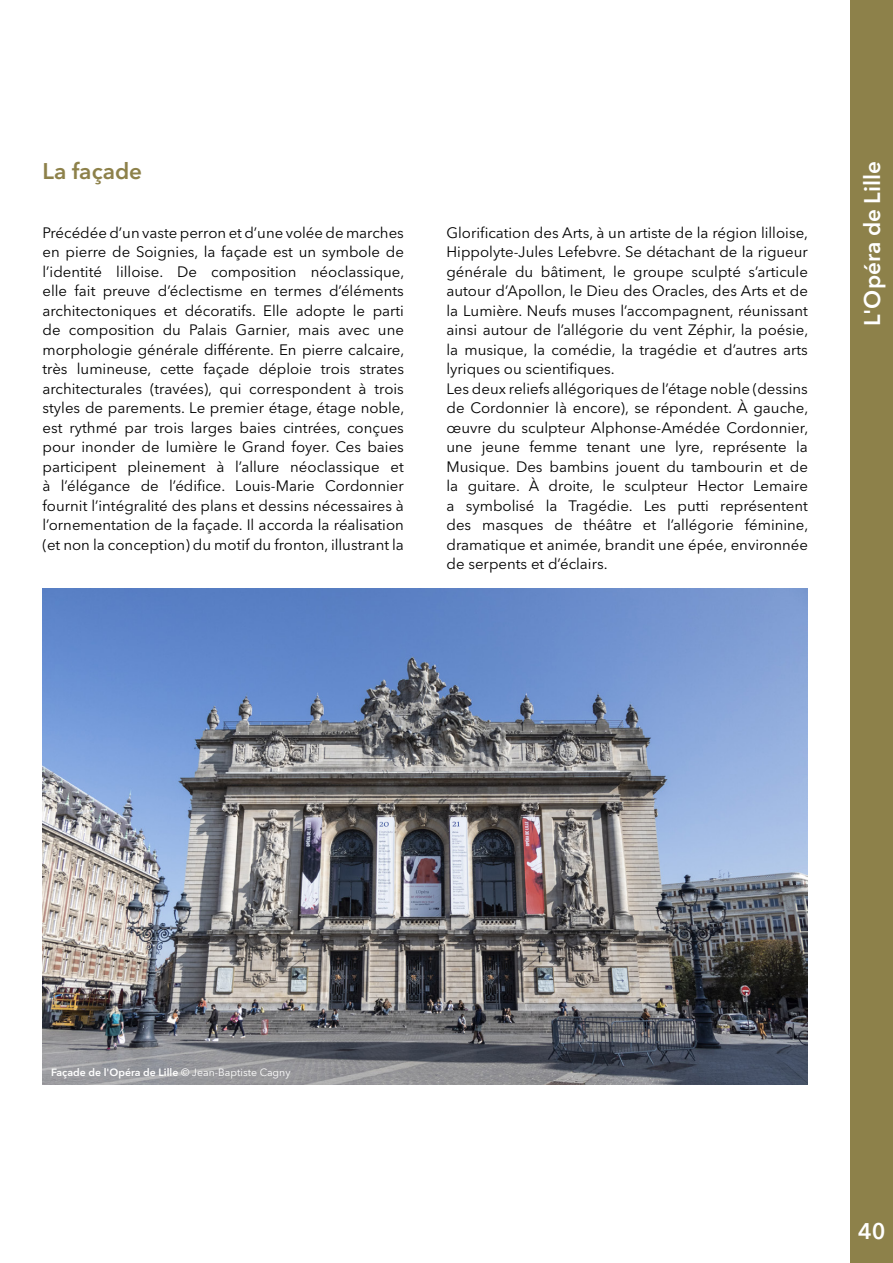
<style>
.page{position:relative;width:893px;height:1263px;background:#fff}
.page>*{position:absolute;margin:0;border:0;box-sizing:border-box;transform-origin:0 0}
.t1{font:600 22.5px "Avenir Next LT Pro";color:#fff}
.t2{font:600 22.5px "Avenir Next LT Pro";color:#8d814a}
.t3{font:15px/19.5px "Avenir Next LT Pro";color:#000;text-align:justify}
.t4{font:600 10.5px "Avenir Next LT Pro";color:#fff}
.s1{font-weight:400}
</style>
<div class="page">
<div style="left:850px;top:0;width:43px;height:1263px;background:#8d814a"></div>
<img style="left:43px;top:589px;width:765px;height:495px">
<h1 class="t2" style="left:43px;top:157px;width:101px">La façade</h1>
<p class="t3" style="left:43px;top:223px;width:363px">Précédée d’un vaste perron et d’une volée de marches en pierre de Soignies, la façade est un symbole de l’identité lilloise. De composition néoclassique, elle fait preuve d’éclectisme en termes d’éléments architectoniques et décoratifs. Elle adopte le parti de composition du Palais Garnier, mais avec une morphologie générale différente. En pierre calcaire, très lumineuse, cette façade déploie trois strates architecturales (travées), qui correspondent à trois styles de parements. Le premier étage, étage noble, est rythmé par trois larges baies cintrées, conçues pour inonder de lumière le Grand foyer. Ces baies participent pleinement à l’allure néoclassique et à l’élégance de l’édifice. Louis-Marie Cordonnier fournit l’intégralité des plans et dessins nécessaires à l’ornementation de la façade. Il accorda la réalisation (et non la conception) du motif du fronton, illustrant la</p>
<p class="t3" style="left:446px;top:223px;width:363px;text-align:left">Glorification des Arts, à un artiste de la région lilloise, Hippolyte-Jules Lefebvre. Se détachant de la rigueur générale du bâtiment, le groupe sculpté s’articule autour d’Apollon, le Dieu des Oracles, des Arts et de la Lumière. Neufs muses l’accompagnent, réunissant ainsi autour de l’allégorie du vent Zéphir, la poésie, la musique, la comédie, la tragédie et d’autres arts lyriques ou scientifiques.<br>Les deux reliefs allégoriques de l’étage noble (dessins de Cordonnier là encore), se répondent. À gauche, œuvre du sculpteur Alphonse-Amédée Cordonnier, une jeune femme tenant une lyre, représente la Musique. Des bambins jouent du tambourin et de la guitare. À droite, le sculpteur Hector Lemaire a symbolisé la Tragédie. Les putti représentent des masques de théâtre et l’allégorie féminine, dramatique et animée, brandit une épée, environnée de serpents et d’éclairs.</p>
<h1 class="t1" style="left:859px;top:326px;width:167px;rotate:-90deg">L'Opéra de Lille</h1>
<p class="t4" style="left:51px;top:1066px;width:241px">Façade de l'Opéra de Lille <span class="s1">© Jean-Baptiste Cagny</span></p>
<h1 class="t1" style="left:858px;top:1217px;width:29px">40</h1>
</div>
